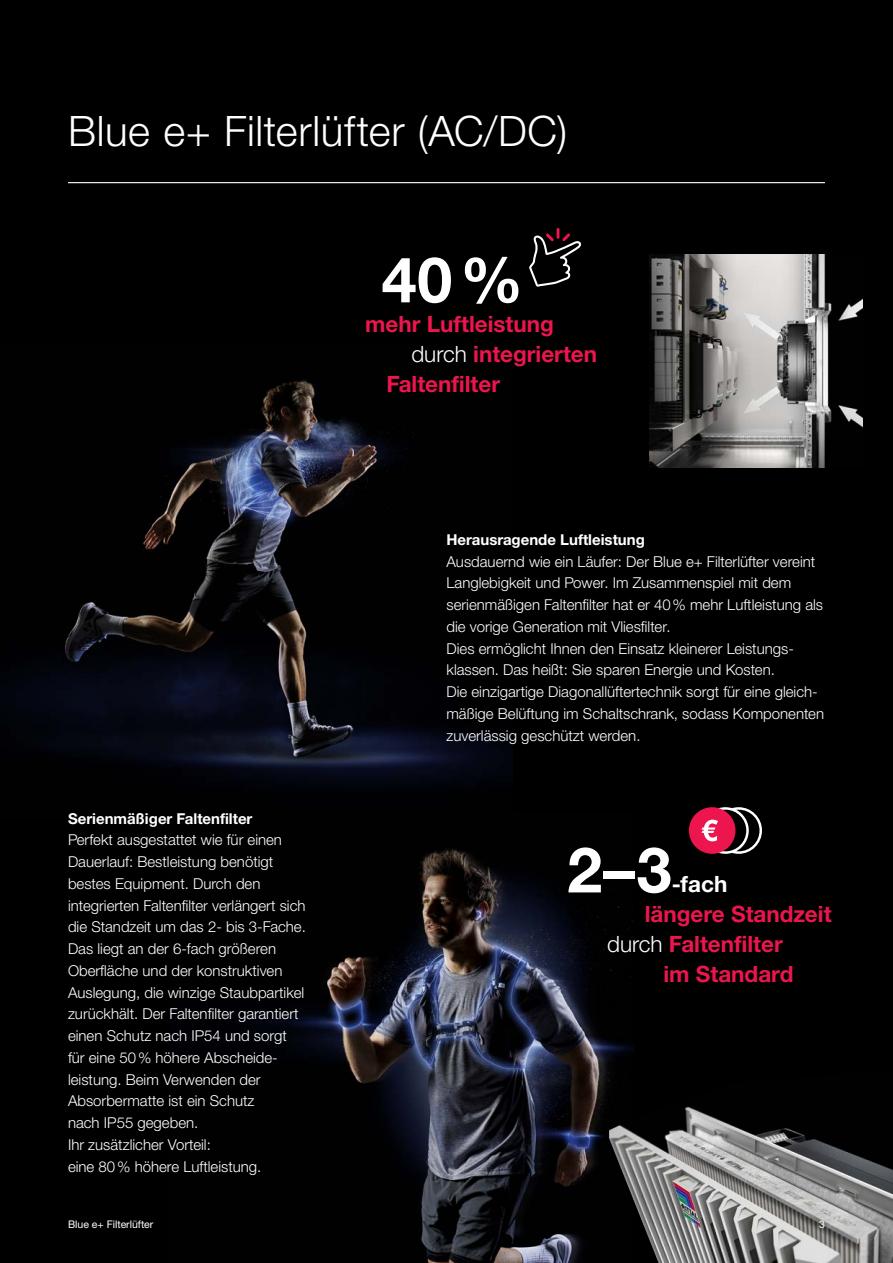
<style>
.page{position:relative;width:893px;height:1263px;background:#000}
.page>*{position:absolute;margin:0;border:0;box-sizing:border-box;transform-origin:0 0}
._1_KeyFact_Zahl{font:700 63px "Neue Helvetica For Rittal";color:#fff}
._1_Variable_Überschrift_neg_Linie_28{font:300 42px "Neue Helvetica For Rittal";letter-spacing:.015em;color:#fff}
._1_KeyFact_Text{font:700 22.5px/30px "Neue Helvetica For Rittal";color:#ed154e}
._1_KeyFact_Zahl-2{font:700 22.5px "Neue Helvetica For Rittal";color:#fff}
._1_Einleitung_neg_10_14_5{font:300 15px/21.8px "Neue Helvetica For Rittal";color:#fff}
._1_Einleitung_neg_10_14_5-2{font:700 15px "Neue Helvetica For Rittal";color:#fff}
.t1{font:10.5px "Neue Helvetica For Rittal";color:#fff}
.s1{font-weight:300;color:#fff}
</style>
<div class="page">
<img style="left:649px;top:254px;width:213px;height:213px">
<img style="left:0;top:345px;width:512px;height:474px">
<img style="left:170px;top:812px;width:464px;height:451px">
<img style="left:609px;top:1070px;width:284px;height:193px">
<hr style="left:68px;top:182px;width:757px;height:1px;background:#fff">
<svg style="left:529px;top:228px;width:53px;height:59px;background:#272123"></svg>
<div style="left:689px;top:807px;width:46px;height:47px;background:#ed154e;border-radius:50%"></div>
<svg style="left:701px;top:807px;width:61px;height:47px"></svg>
<p class="_1_Variable_Überschrift_neg_Linie_28" style="left:68px;top:105px;width:501px">Blue e+ Filterlüfter (AC/DC)</p>
<p class="_1_KeyFact_Zahl" style="left:382px;top:241px;width:143px">40%</p>
<p class="_1_KeyFact_Text" style="left:365px;top:309px;width:190px">mehr Luftleistung</p>
<p class="_1_KeyFact_Text" style="left:386px;top:339px;width:212px;text-indent:25px"><span class="s1">durch</span> integrierten<br>Faltenfilter</p>
<p class="_1_Einleitung_neg_10_14_5-2" style="left:68px;top:809px;width:186px">Serienmäßiger Faltenfilter</p>
<p class="_1_Einleitung_neg_10_14_5" style="left:68px;top:829px;width:239px">Perfekt ausgestattet wie für einen<br>Dauerlauf: Bestleistung benötigt bestes Equipment. Durch den integrierten Faltenfilter verlängert sich die Standzeit um das 2- bis 3-Fache.<br>Das liegt an der 6-fach größeren<br>Oberfläche und der konstruktiven<br>Auslegung, die winzige Staubpartikel zurückhält. Der Faltenfilter garantiert einen Schutz nach IP54 und sorgt für eine 50% höhere Abscheide&shy;leistung. Beim Verwenden der<br>Absorbermatte ist ein Schutz<br>nach IP55 gegeben.<br>Ihr zusätzlicher Vorteil:<br>eine 80% höhere Luftleistung.</p>
<p class="_1_Einleitung_neg_10_14_5-2" style="left:446px;top:530px;width:200px">Herausragende Luftleistung</p>
<p class="_1_Einleitung_neg_10_14_5" style="left:446px;top:550px;width:378px">Ausdauernd wie ein Läufer: Der Blue e+ Filterlüfter vereint Langlebigkeit und Power. Im Zusammenspiel mit dem serienmäßigen Faltenfilter hat er 40% mehr Luftleistung als die vorige Generation mit Vliesfilter.</p>
<p class="_1_Einleitung_neg_10_14_5" style="left:446px;top:637px;width:379px">Dies ermöglicht Ihnen den Einsatz kleinerer Leistungs&shy;klassen. Das heißt: Sie sparen Energie und Kosten.<br>Die einzigartige Diagonallüftertechnik sorgt für eine gleich&shy;mäßige Belüftung im Schaltschrank, sodass Komponenten zuverlässig geschützt werden.</p>
<p class="_1_KeyFact_Zahl" style="left:567px;top:831px;width:106px">2–3</p>
<p class="_1_KeyFact_Zahl-2" style="left:672px;top:870px;width:57px">-fach</p>
<p class="_1_KeyFact_Text" style="left:645px;top:899px;width:188px">längere Standzeit</p>
<p class="_1_KeyFact_Text" style="left:607px;top:929px;width:177px"><span class="s1">durch</span> Faltenfilter</p>
<p class="_1_KeyFact_Text" style="left:663px;top:959px;width:132px">im Standard</p>
<p class="t1" style="left:68px;top:1218px;width:87px">Blue e+ Filterlüfter</p>
<p class="t1" style="left:819px;top:1218px;width:7px">3</p>
</div>
